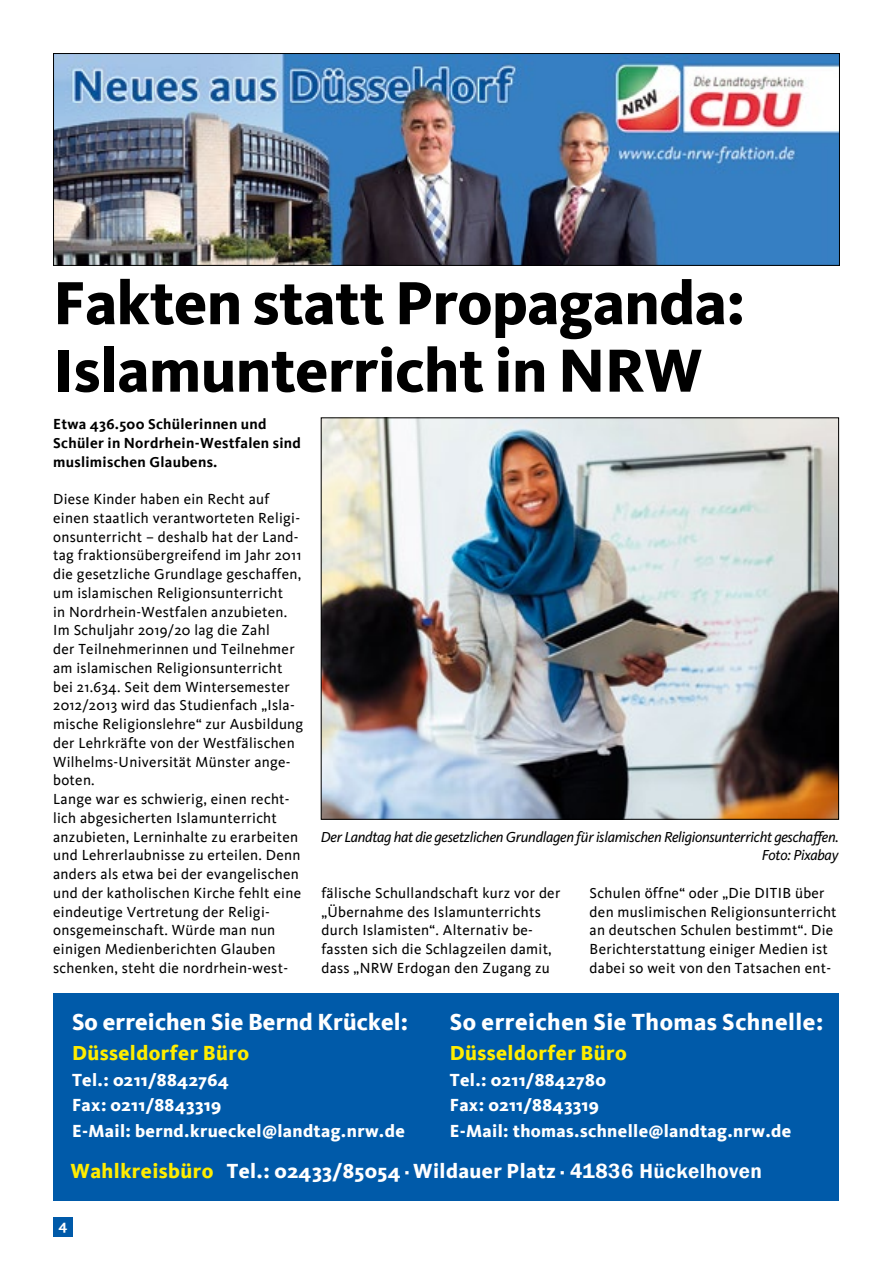
<style>
.page{position:relative;width:893px;height:1263px;background:#fff}
.page>*{position:absolute;margin:0;border:0;box-sizing:border-box;transform-origin:0 0}
.t1{font:800 63px/67.5px "Kievit";letter-spacing:-.01em;color:#000}
.t2{font:800 24px "Kievit";letter-spacing:.02em;color:#fff}
.t3{font:800 21px "Kievit";letter-spacing:.02em;color:#fff}
.t4{font:800 21px "Kievit";letter-spacing:.02em;color:#ffed00}
.t5{font:800 18px/25.5px "Kievit";letter-spacing:.02em;color:#fff}
.t6{font:15px/18.8px "Kievit";letter-spacing:.02em;color:#000}
.t7{font:italic 15px/18.8px "Kievit OT";letter-spacing:-.02em;color:#000;text-align:right}
.t8{font:700 15px/18.8px "Kievit";letter-spacing:.02em;color:#000}
.t9{font:700 15px "Kievit";color:#fff}
.s1{color:#ffed00}
.s2{font-family:"Franklin Gothic";font-weight:600}
</style>
<div class="page">
<img style="left:55px;top:55px;width:783px;height:209px">
<div style="left:53px;top:53px;width:787px;height:213px;border:1px solid #000"></div>
<div style="left:53px;top:1217px;width:20px;height:20px;background:#005aa9"></div>
<div style="left:53px;top:993px;width:786px;height:208px;background:#005aa9"></div>
<img style="left:323px;top:419px;width:514px;height:399px">
<h1 class="t1" style="left:53px;top:269px;width:694px">Fakten statt Propaganda:<br>Islamunterricht in NRW</h1>
<p class="t8" style="left:53px;top:415px;width:249px">Etwa 436.500 Schülerinnen und<br>Schüler in Nordrhein-Westfalen sind muslimischen Glaubens.</p>
<p class="t6" style="left:53px;top:490px;width:252px">Diese Kinder haben ein Recht auf einen staatlich verantworteten Religi&shy;onsunterricht – deshalb hat der Land&shy;tag fraktionsübergreifend im Jahr 2011 die gesetzliche Grundlage geschaffen, um islamischen Religionsunterricht<br>in Nordrhein-Westfalen anzubieten.<br>Im Schuljahr 2019/20 lag die Zahl<br>der Teilnehmerinnen und Teilnehmer am islamischen Religionsunterricht bei 21.634. Seit dem Wintersemester 2012/2013 wird das Studienfach „Isla&shy;mische Religionslehre“ zur Ausbildung der Lehrkräfte von der Westfälischen Wilhelms-U niversität Münster ange&shy;boten.<br>Lange war es schwierig, einen recht&shy;lich abgesicherten Islamunterricht anzubieten, Lerninhalte zu erarbeiten und Lehrerlaubnisse zu erteilen. Denn anders als etwa bei der evangelischen und der katholischen Kirche fehlt eine eindeutige Vertretung der Religi&shy;onsgemeinschaft. Würde man nun einigen Medienberichten Glauben schenken, steht die nordrhein-west-</p>
<p class="t7" style="left:321px;top:827px;width:520px">Der Landtag hat die gesetzlichen Grundlagen für islamischen Religionsunterricht geschaffen.<br>Foto: Pixabay</p>
<p class="t6" style="left:321px;top:884px;width:240px">fälische Schullandschaft kurz vor der „Übernahme des Islamunterrichts durch Islamisten“. Alternativ be&shy;fassten sich die Schlagzeilen damit, dass „NRW Erdogan den Zugang zu</p>
<p class="t6" style="left:590px;top:884px;width:249px">Schulen öffne“ oder „Die DITIB über den muslimischen Religionsunterricht an deutschen Schulen bestimmt“. Die Berichterstattung einiger Medien ist dabei so weit von den Tatsachen ent-</p>
<h2 class="t2" style="left:450px;top:1008px;width:375px">So erreichen Sie Thomas Schnelle:</h2>
<h3 class="t4" style="left:450px;top:1041px;width:179px">Düsseldorfer Büro</h3>
<p class="t5" style="left:450px;top:1067px;width:343px">Tel.: 0211/8842780<br>Fax: 0211/8843319<br>E-Mail: thomas.schnelle@landtag.nrw.de</p>
<h3 class="t3" style="left:71px;top:1159px;width:693px"><span class="s1">Wahlkreisbüro</span> Tel.: 02433/85054 <span class="s2">·</span> Wildauer Platz <span class="s2">· 41836 Hückelhoven</span></h3>
<h2 class="t2" style="left:72px;top:1008px;width:338px">So erreichen Sie Bernd Krückel:</h2>
<h3 class="t4" style="left:72px;top:1041px;width:179px">Düsseldorfer Büro</h3>
<p class="t5" style="left:72px;top:1067px;width:334px">Tel.: 0211/8842764<br>Fax: 0211/8843319<br>E-Mail: bernd.krueckel@landtag.nrw.de</p>
<p class="t9" style="left:59px;top:1216px;width:11px">4</p>
</div>
